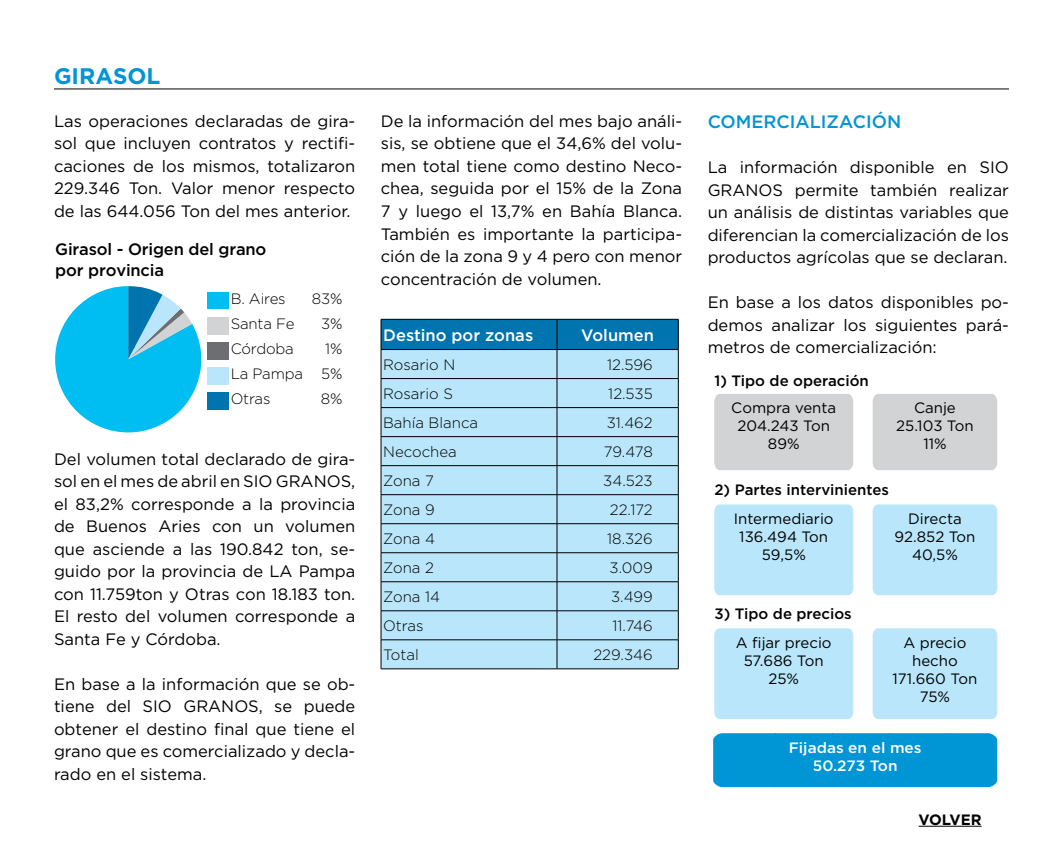
<style>
.page{position:relative;width:1063px;height:851px;background:#fff}
.page>*{position:absolute;margin:0;border:0;box-sizing:border-box;transform-origin:0 0}
.t1{font:700 22.5px "Gotham";color:#0095d5}
.t2{font:500 18px "Gotham";color:#0095d5}
.t3{font:16.5px/22.5px "Gotham";color:#000;text-align:justify}
.t4{font:500 16.5px/21px "Gotham";letter-spacing:-.01em;color:#010101}
.t5{font:500 16.5px "Gotham";color:#fff}
.t6{font:300 15px/25px "Gotham";color:#000;text-align:justify}
.t7{font:15px/18px "Gotham";color:#000;text-align:center}
.t8{font:500 15px "Gotham";color:#000}
.t9{font:500 15px/18px "Gotham";color:#fff;text-align:center}
.t10{font:700 15px "Gotham";color:#000}
</style>
<div class="page">
<hr style="left:54px;top:89px;width:955px;height:1px;background:#000">
<svg style="left:381px;top:319px;width:298px;height:349px;background:#a1d2e9"></svg>
<hr style="left:381px;top:668px;width:176px;height:1px;background:#000">
<hr style="left:557px;top:668px;width:122px;height:1px;background:#000">
<div style="left:207px;top:292px;width:21px;height:17px;background:#00bdf2"></div>
<div style="left:207px;top:317px;width:21px;height:17px;background:#d1d3d4"></div>
<div style="left:207px;top:342px;width:21px;height:17px;background:#6d6e71"></div>
<div style="left:207px;top:367px;width:21px;height:17px;background:#b9e6fa"></div>
<div style="left:207px;top:392px;width:21px;height:17px;background:#0074ae"></div>
<svg style="left:55px;top:286px;width:157px;height:146px"></svg>
<div style="left:714px;top:394px;width:139px;height:76px;background:#d1d3d4"></div>
<div style="left:873px;top:394px;width:124px;height:76px;background:#d1d3d4"></div>
<div style="left:714px;top:504px;width:139px;height:91px;background:#b9e6fa"></div>
<div style="left:873px;top:504px;width:124px;height:91px;background:#b9e6fa"></div>
<div style="left:714px;top:628px;width:139px;height:91px;background:#b9e6fa"></div>
<div style="left:713px;top:733px;width:284px;height:54px;background:#0095d5"></div>
<div style="left:873px;top:628px;width:124px;height:91px;background:#b9e6fa"></div>
<hr style="left:919px;top:825px;width:63px;height:1px;background:#000">
<h1 class="t1" style="left:54px;top:61px;width:108px">GIRASOL</h1>
<p class="t3" style="left:54px;top:109px;width:303px">Las operaciones declaradas de gira&shy;sol que incluyen contratos y rectifi&shy;caciones de los mismos, totalizaron 229.346 Ton. Valor menor respecto de las 644.056 Ton del mes anterior.</p>
<p class="t4" style="left:55px;top:238px;width:213px">Girasol - Origen del grano por provincia</p>
<p class="t6" style="left:231px;top:285px;width:57px">B. Aires</p>
<p class="t6" style="left:312px;top:285px;width:32px">83%</p>
<p class="t6" style="left:231px;top:310px;width:65px">Santa Fe</p>
<p class="t6" style="left:321px;top:310px;width:23px">3%</p>
<p class="t6" style="left:231px;top:335px;width:65px">Córdoba</p>
<p class="t6" style="left:231px;top:335px;width:113px;text-indent:95px">1% La Pampa 5% Otras</p>
<p class="t6" style="left:321px;top:385px;width:23px">8%</p>
<p class="t3" style="left:54px;top:447px;width:303px">Del volumen total declarado de gira&shy;sol en el mes de abril en SIO GRANOS, el 83,2% corresponde a la provincia de Buenos Aries con un volumen que asciende a las 190.842 ton, se&shy;guido por la provincia de LA Pampa con 11.759ton y Otras con 18.183 ton.<br>El resto del volumen corresponde a Santa Fe y Córdoba.</p>
<p class="t3" style="left:54px;top:672px;width:303px">En base a la información que se ob&shy;tiene del SIO GRANOS, se puede obtener el destino final que tiene el grano que es comercializado y decla&shy;rado en el sistema.</p>
<p class="t3" style="left:381px;top:109px;width:303px">De la información del mes bajo análi&shy;sis, se obtiene que el 34,6% del volu&shy;men total tiene como destino Neco&shy;chea, seguida por el 15% de la Zona 7 y luego el 13,7% en Bahía Blanca.<br>También es importante la participa&shy;ción de la zona 9 y 4 pero con menor concentración de volumen.</p>
<p class="t2" style="left:708px;top:110px;width:195px">COMERCIALIZACIÓN</p>
<p class="t3" style="left:708px;top:155px;width:303px">La información disponible en SIO GRANOS permite también realizar un análisis de distintas variables que diferencian la comercialización de los productos agrícolas que se declaran.</p>
<p class="t3" style="left:708px;top:291px;width:303px">En base a los datos disponibles po&shy;demos analizar los siguientes pará&shy;metros de comercialización:</p>
<p class="t5" style="left:383px;top:324px;width:152px">Destino por zonas</p>
<p class="t5" style="left:581px;top:324px;width:74px">Volumen</p>
<p class="t6" style="left:383px;top:352px;width:74px">Rosario N</p>
<p class="t6" style="left:607px;top:352px;width:47px">12.596</p>
<p class="t6" style="left:383px;top:381px;width:71px">Rosario S</p>
<p class="t6" style="left:608px;top:381px;width:46px">12.535</p>
<p class="t6" style="left:383px;top:410px;width:97px">Bahía Blanca</p>
<p class="t6" style="left:607px;top:410px;width:48px">31.462</p>
<p class="t6" style="left:383px;top:439px;width:75px">Necochea</p>
<p class="t6" style="left:604px;top:439px;width:50px">79.478</p>
<p class="t6" style="left:383px;top:468px;width:52px">Zona 7</p>
<p class="t6" style="left:603px;top:468px;width:51px">34.523</p>
<p class="t6" style="left:383px;top:497px;width:53px">Zona 9</p>
<p class="t6" style="left:610px;top:497px;width:44px">22.172</p>
<p class="t6" style="left:383px;top:526px;width:53px">Zona 4</p>
<p class="t6" style="left:607px;top:526px;width:47px">18.326</p>
<p class="t6" style="left:383px;top:555px;width:52px">Zona 2</p>
<p class="t6" style="left:610px;top:555px;width:45px">3.009</p>
<p class="t6" style="left:383px;top:584px;width:58px">Zona 14</p>
<p class="t6" style="left:611px;top:584px;width:43px">3.499</p>
<p class="t6" style="left:383px;top:613px;width:42px">Otras</p>
<p class="t6" style="left:612px;top:613px;width:42px">11.746</p>
<p class="t6" style="left:383px;top:642px;width:37px">Total</p>
<p class="t6" style="left:593px;top:642px;width:61px">229.346</p>
<p class="t8" style="left:714px;top:371px;width:156px">1) Tipo de operación</p>
<p class="t7" style="left:731px;top:398px;width:106px">Compra venta<br>204.243 Ton<br>89%</p>
<p class="t7" style="left:896px;top:398px;width:79px">Canje<br>25.103 Ton<br>11%</p>
<p class="t8" style="left:714px;top:479px;width:176px">2) Partes intervinientes</p>
<p class="t7" style="left:734px;top:509px;width:101px">Intermediario<br>136.494 Ton<br>59,5%</p>
<p class="t7" style="left:895px;top:509px;width:82px">Directa<br>92.852 Ton<br>40,5%</p>
<p class="t8" style="left:714px;top:604px;width:139px">3) Tipo de precios</p>
<p class="t7" style="left:736px;top:633px;width:97px">A fijar precio<br>57.686 Ton<br>25%</p>
<p class="t7" style="left:893px;top:633px;width:86px">A precio hecho<br>171.660 Ton<br>75%</p>
<p class="t9" style="left:789px;top:738px;width:134px">Fijadas en el mes<br>50.273 Ton</p>
<p class="t10" style="left:919px;top:809px;width:65px">VOLVER</p>
</div>
